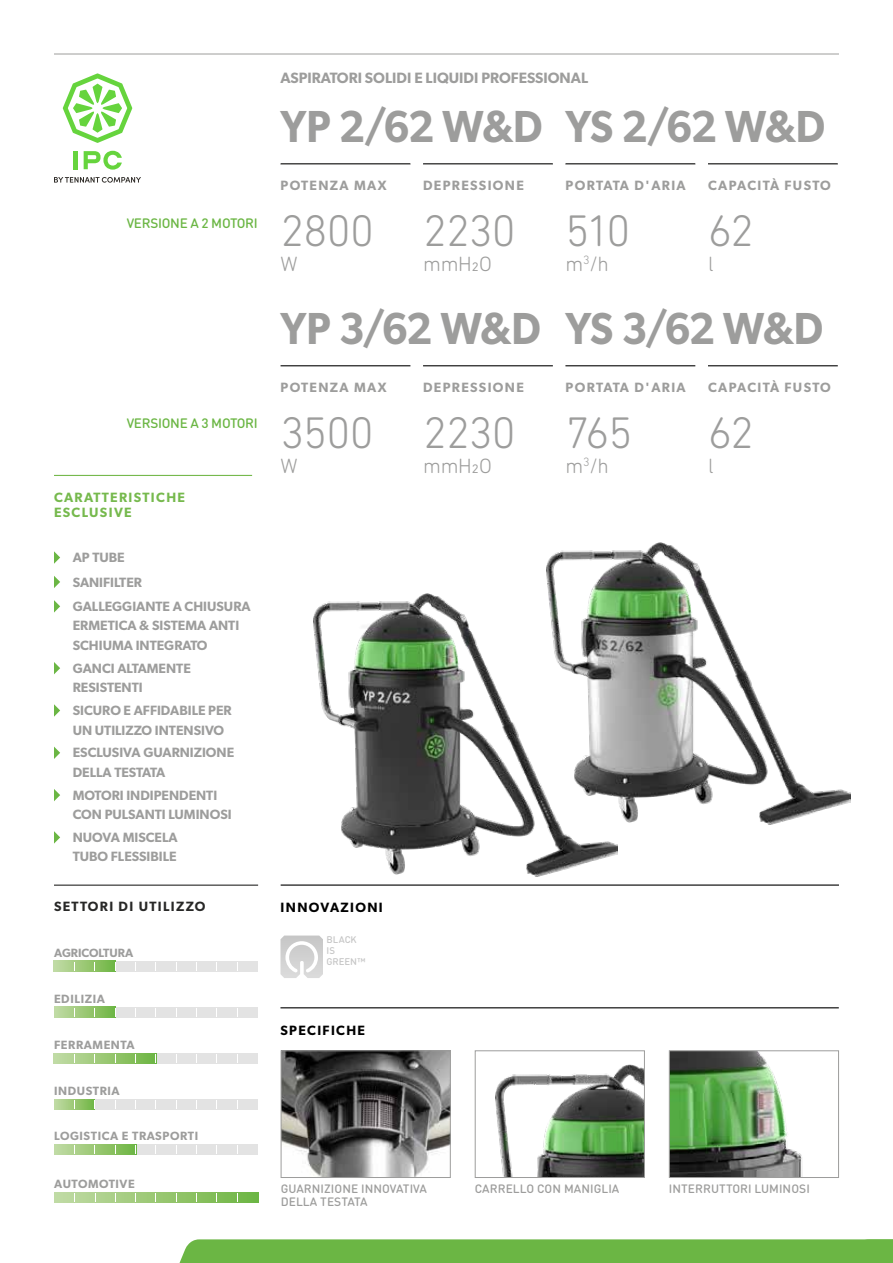
<style>
.page{position:relative;width:893px;height:1263px;background:#fff}
.page>*{position:absolute;margin:0;border:0;box-sizing:border-box;transform-origin:0 0}
.t1{font:600 45px "Gibson";letter-spacing:-.035em;color:#9d9d9c;scale:.93 1}
.t2{font:300 45px "DIN Next Rounded LT Pro";letter-spacing:-.025em;color:#9d9d9c}
.t3{font:300 21px "DIN Next Rounded LT Pro";letter-spacing:-.005em;color:#9d9d9c}
.t4{font:600 15px "Gibson";color:#9d9d9c}
.t5{font:600 13.5px/19.5px "Gibson";color:#9d9d9c}
.t6{font:600 13.5px "Gibson";letter-spacing:.1em;color:#9d9d9c}
.t7{font:500 13.5px "DIN Round Pro";letter-spacing:-.02em;color:#6bb644}
.t8{font:600 13.5px/15px "Gibson";letter-spacing:.1em;color:#76b94d}
.t9{font:600 13.5px "Gibson";letter-spacing:.1em;color:#000}
.t10{font:600 13.5px "Gibson";letter-spacing:.1em;color:#282827}
.t11{font:500 12px "DIN Round Pro";letter-spacing:.005em;color:#9d9d9c}
.t12{font:600 12px "Gibson";letter-spacing:.05em;color:#9d9d9c}
.t13{font:600 12px "Gibson";color:#9d9d9c}
.t14{font:500 9.6px/11.2px "DIN Round Pro";letter-spacing:-.005em;color:#c6c6c6}
</style>
<div class="page">
<hr style="left:54px;top:54px;width:785px;height:1px;background:#9d9d9c">
<div style="left:179px;top:1239px;width:714px;height:24px;background:#6bb644"></div>
<hr style="left:74px;top:151px;width:4px;height:18px;background:#66d43d">
<svg style="left:84px;top:151px;width:38px;height:19px"></svg>
<svg style="left:63px;top:73px;width:69px;height:70px"></svg>
<svg style="left:54px;top:177px;width:87px;height:6px"></svg>
<img style="left:671px;top:1052px;width:132px;height:124px">
<div style="left:669px;top:1050px;width:170px;height:128px;border:1px solid #9d9d9c"></div>
<img style="left:495px;top:1064px;width:148px;height:112px">
<div style="left:475px;top:1050px;width:170px;height:128px;border:1px solid #9d9d9c"></div>
<hr style="left:280px;top:1007px;width:559px;height:1px;background:#000">
<img style="left:313px;top:594px;width:304px;height:283px">
<img style="left:546px;top:542px;width:304px;height:283px">
<img style="left:283px;top:1052px;width:166px;height:124px">
<div style="left:281px;top:1050px;width:170px;height:128px;border:1px solid #9d9d9c"></div>
<hr style="left:54px;top:475px;width:198px;height:1px;background:#76b94d">
<svg style="left:54px;top:551px;width:6px;height:13px"></svg>
<svg style="left:54px;top:576px;width:6px;height:12px"></svg>
<svg style="left:54px;top:600px;width:6px;height:13px"></svg>
<svg style="left:54px;top:662px;width:6px;height:12px"></svg>
<svg style="left:54px;top:704px;width:6px;height:13px"></svg>
<svg style="left:54px;top:746px;width:6px;height:13px"></svg>
<svg style="left:54px;top:789px;width:6px;height:12px"></svg>
<svg style="left:54px;top:831px;width:6px;height:12px"></svg>
<hr style="left:54px;top:884px;width:204px;height:2px;background:#282827">
<div style="left:54px;top:1007px;width:204px;height:10px;background:#e3e3e3"></div>
<svg style="left:54px;top:1007px;width:61px;height:10px"></svg>
<div style="left:54px;top:1053px;width:204px;height:10px;background:#e3e3e3"></div>
<svg style="left:54px;top:1053px;width:102px;height:11px"></svg>
<div style="left:54px;top:1144px;width:204px;height:10px;background:#e3e3e3"></div>
<svg style="left:54px;top:1144px;width:82px;height:11px"></svg>
<div style="left:54px;top:961px;width:204px;height:10px;background:#e3e3e3"></div>
<svg style="left:54px;top:961px;width:61px;height:10px"></svg>
<svg style="left:54px;top:1192px;width:204px;height:11px;background:#9cca79"></svg>
<div style="left:54px;top:1099px;width:204px;height:10px;background:#e3e3e3"></div>
<svg style="left:54px;top:1099px;width:41px;height:11px"></svg>
<hr style="left:281px;top:884px;width:558px;height:2px;background:#000">
<svg style="left:280px;top:935px;width:43px;height:43px"></svg>
<hr style="left:281px;top:163px;width:129px;height:1px;background:#000">
<hr style="left:423px;top:163px;width:130px;height:1px;background:#000">
<hr style="left:566px;top:163px;width:129px;height:1px;background:#000">
<hr style="left:708px;top:163px;width:130px;height:1px;background:#000">
<hr style="left:281px;top:164px;width:129px;height:1px;background:#9d9d9c">
<hr style="left:423px;top:164px;width:130px;height:1px;background:#9d9d9c">
<hr style="left:566px;top:164px;width:129px;height:1px;background:#9d9d9c">
<hr style="left:708px;top:164px;width:130px;height:1px;background:#9d9d9c">
<hr style="left:281px;top:365px;width:129px;height:1px;background:#000">
<hr style="left:423px;top:365px;width:130px;height:1px;background:#000">
<hr style="left:566px;top:365px;width:129px;height:1px;background:#000">
<hr style="left:708px;top:365px;width:130px;height:1px;background:#000">
<hr style="left:281px;top:366px;width:129px;height:1px;background:#9d9d9c">
<hr style="left:423px;top:366px;width:130px;height:1px;background:#9d9d9c">
<hr style="left:566px;top:366px;width:129px;height:1px;background:#9d9d9c">
<hr style="left:708px;top:366px;width:130px;height:1px;background:#9d9d9c">
<p class="t7" style="left:127px;top:214px;width:133px">VERSIONE A 2 MOTORI</p>
<p class="t7" style="left:127px;top:414px;width:133px">VERSIONE A 3 MOTORI</p>
<p class="t8" style="left:54px;top:489px;width:133px">CARATTERISTICHE<br>ESCLUSIVE</p>
<p class="t5" style="left:73px;top:545px;width:179px;line-height:24.5px">AP TUBE<br>SANIFILTER<br>GALLEGGIANTE A CHIUSURA</p>
<p class="t5" style="left:73px;top:616px;width:168px">ERMETICA &amp; SISTEMA ANTI<br>SCHIUMA INTEGRATO</p>
<p class="t5" style="left:73px;top:658px;width:120px">GANCI ALTAMENTE<br>RESISTENTI</p>
<p class="t5" style="left:73px;top:700px;width:160px">SICURO E AFFIDABILE PER<br>UN UTILIZZO INTENSIVO</p>
<p class="t5" style="left:73px;top:743px;width:163px">ESCLUSIVA GUARNIZIONE<br>DELLA TESTATA</p>
<p class="t5" style="left:73px;top:785px;width:160px">MOTORI INDIPENDENTI<br>CON PULSANTI LUMINOSI</p>
<p class="t5" style="left:73px;top:827px;width:106px">NUOVA MISCELA<br>TUBO FLESSIBILE</p>
<p class="t10" style="left:54px;top:898px;width:153px">SETTORI DI UTILIZZO</p>
<p class="t13" style="left:54px;top:945px;width:81px">AGRICOLTURA</p>
<p class="t12" style="left:54px;top:991px;width:52px">EDILIZIA</p>
<p class="t12" style="left:54px;top:1037px;width:82px">FERRAMENTA</p>
<p class="t12" style="left:54px;top:1084px;width:67px">INDUSTRIA</p>
<p class="t12" style="left:54px;top:1128px;width:146px">LOGISTICA E TRASPORTI</p>
<p class="t12" style="left:54px;top:1177px;width:82px">AUTOMOTIVE</p>
<p class="t4" style="left:281px;top:69px;width:309px">ASPIRATORI SOLIDI E LIQUIDI PROFESSIONAL</p>
<h1 class="t1" style="left:281px;top:100px;width:587px">YP 2/62 W&amp;D YS 2/62 W&amp;D</h1>
<p class="t6" style="left:281px;top:178px;width:107px">POTENZA MAX</p>
<p class="t6" style="left:423px;top:178px;width:102px">DEPRESSIONE</p>
<p class="t6" style="left:566px;top:178px;width:122px">PORTATA D'ARIA</p>
<p class="t6" style="left:708px;top:178px;width:124px">CAPACITÀ FUSTO</p>
<h1 class="t2" style="left:281px;top:205px;width:95px">2800</h1>
<h2 class="t3" style="left:281px;top:252px;width:19px">W</h2>
<h1 class="t2" style="left:423px;top:205px;width:94px">2230</h1>
<h2 class="t3" style="left:423px;top:252px;width:70px">mmH2O</h2>
<h1 class="t2" style="left:566px;top:205px;width:67px">510</h1>
<h2 class="t3" style="left:566px;top:252px;width:45px">m<sup>3</sup>/h</h2>
<h1 class="t2" style="left:708px;top:205px;width:48px">62</h1>
<h2 class="t3" style="left:708px;top:252px;width:7px">l</h2>
<h1 class="t1" style="left:281px;top:301px;width:585px">YP 3/62 W&amp;D YS 3/62 W&amp;D</h1>
<p class="t6" style="left:281px;top:380px;width:107px">POTENZA MAX</p>
<p class="t6" style="left:423px;top:380px;width:102px">DEPRESSIONE</p>
<p class="t6" style="left:566px;top:380px;width:122px">PORTATA D'ARIA</p>
<p class="t6" style="left:708px;top:380px;width:124px">CAPACITÀ FUSTO</p>
<h1 class="t2" style="left:281px;top:407px;width:95px">3500</h1>
<h2 class="t3" style="left:281px;top:454px;width:19px">W</h2>
<h1 class="t2" style="left:423px;top:407px;width:94px">2230</h1>
<h2 class="t3" style="left:423px;top:454px;width:70px">mmH2O</h2>
<h1 class="t2" style="left:708px;top:407px;width:48px">62</h1>
<h2 class="t3" style="left:708px;top:454px;width:7px">l</h2>
<h1 class="t2" style="left:566px;top:407px;width:68px">765</h1>
<h2 class="t3" style="left:566px;top:454px;width:45px">m<sup>3</sup>/h</h2>
<p class="t9" style="left:281px;top:899px;width:104px">INNOVAZIONI</p>
<p class="t14" style="left:327px;top:933px;width:41px">BLACK<br>IS<br>GREEN™</p>
<p class="t9" style="left:280px;top:1022px;width:86px">SPECIFICHE</p>
<p class="t11" style="left:281px;top:1180px;width:148px">GUARNIZIONE INNOVATIVA</p>
<p class="t11" style="left:669px;top:1181px;width:142px">INTERRUTTORI LUMINOSI</p>
<p class="t11" style="left:281px;top:1194px;width:88px">DELLA TESTATA</p>
<p class="t11" style="left:475px;top:1181px;width:146px">CARRELLO CON MANIGLIA</p>
</div>
